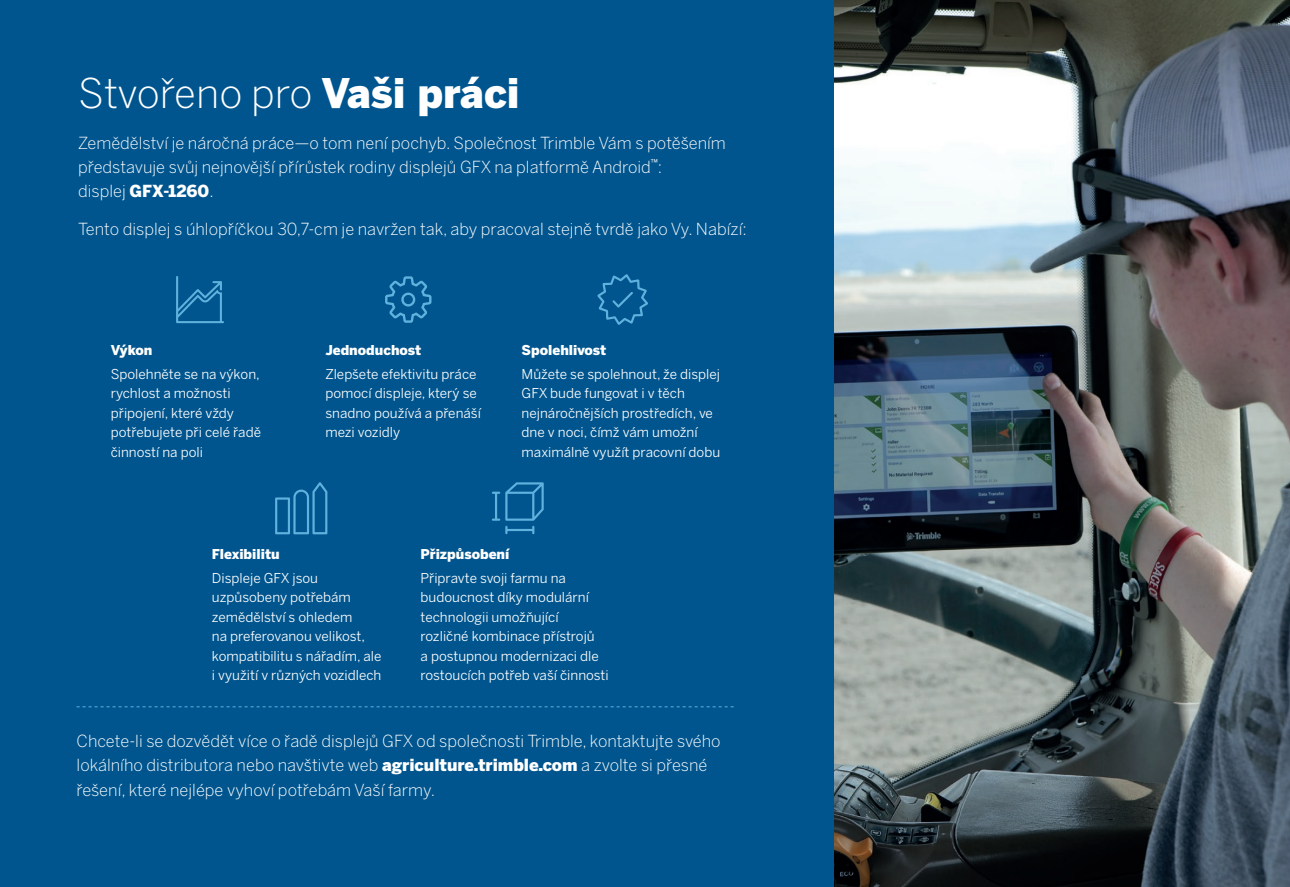
<style>
.page{position:relative;width:1290px;height:887px;background:#fff}
.page>*{position:absolute;margin:0;border:0;box-sizing:border-box;transform-origin:0 0}
.t1{font:300 40.5px "Benton Sans";color:#fff}
.t2{font:300 16.5px/24px "Benton Sans";color:#fff}
.t3{font:13.5px/19.5px "Benton Sans";color:#fff}
.t4{font:900 13.5px "Benton Sans";color:#fff}
.s1{font-weight:900}
</style>
<div class="page">
<div style="left:0;top:0;width:1289px;height:887px;background:#01558e"></div>
<svg style="left:176px;top:276px;width:48px;height:47px"></svg>
<svg style="left:385px;top:276px;width:46px;height:47px"></svg>
<svg style="left:597px;top:274px;width:51px;height:51px"></svg>
<svg style="left:275px;top:482px;width:52px;height:52px"></svg>
<svg style="left:505px;top:526px;width:29px;height:8px"></svg>
<svg style="left:492px;top:482px;width:51px;height:38px"></svg>
<svg style="left:77px;top:706px;width:656px;height:1px"></svg>
<img style="left:834px;top:0;width:455px;height:887px">
<h1 class="t1" style="left:78px;top:65px;width:443px">Stvořeno pro <span class="s1">Vaši práci</span></h1>
<p class="t2" style="left:78px;top:130px;width:649px">Zemědělství je náročná práce—o tom není pochyb. Společnost Trimble Vám s potěšením představuje svůj nejnovější přírůstek rodiny displejů GFX na platformě Android<sup>™</sup>:<br>displej <span class="s1">GFX‑1260</span>.</p>
<p class="t2" style="left:78px;top:216px;width:670px">Tento displej s úhlopříčkou 30,7-cm je navržen tak, aby pracoval stejně tvrdě jako Vy. Nabízí:</p>
<p class="t4" style="left:111px;top:340px;width:43px">Výkon</p>
<p class="t3" style="left:111px;top:363px;width:152px">Spolehněte se na výkon, rychlost a možnosti připojení, které vždy potřebujete při celé řadě činností na poli</p>
<p class="t4" style="left:325px;top:340px;width:97px">Jednoduchost</p>
<p class="t3" style="left:325px;top:363px;width:157px">Zlepšete efektivitu práce pomocí displeje, který se snadno používá a přenáší mezi vozidly</p>
<p class="t4" style="left:521px;top:340px;width:86px">Spolehlivost</p>
<p class="t3" style="left:521px;top:363px;width:200px">Můžete se spolehnout, že displej<br>GFX bude fungovat i v těch nejnáročnějších prostředích, ve dne v noci, čímž vám umožní maximálně využít pracovní dobu</p>
<p class="t4" style="left:212px;top:544px;width:69px">Flexibilitu</p>
<p class="t3" style="left:212px;top:567px;width:171px">Displeje GFX jsou uzpůsobeny potřebám zemědělství s ohledem<br>na preferovanou velikost, kompatibilitu s nářadím, ale i využití v různých vozidlech</p>
<p class="t4" style="left:420px;top:544px;width:90px">Přizpůsobení</p>
<p class="t3" style="left:420px;top:567px;width:190px">Připravte svoji farmu na budoucnost díky modulární technologii umožňující rozličné kombinace přístrojů<br>a postupnou modernizaci dle rostoucích potřeb vaší činnosti</p>
<p class="t2" style="left:77px;top:728px;width:645px">Chcete-li se dozvědět více o řadě displejů GFX od společnosti Trimble, kontaktujte svého lokálního distributora nebo navštivte web <span class="s1">agriculture.trimble.com</span> a zvolte si přesné řešení, které nejlépe vyhoví potřebám Vaší farmy.</p>
</div>
